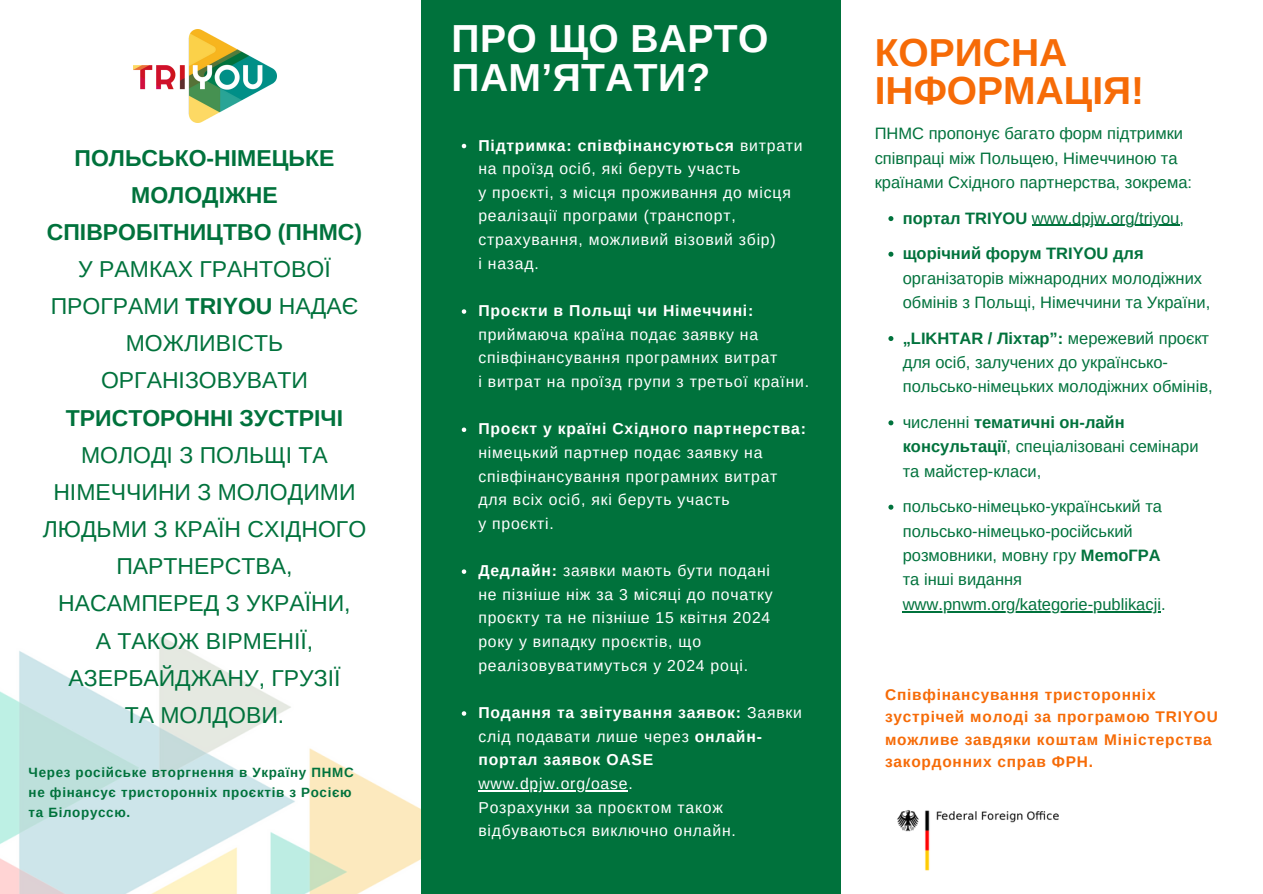
<style>
.page{position:relative;width:1263px;height:894px;background:#fff}
.page>*{position:absolute;margin:0;border:0;box-sizing:border-box;transform-origin:0 0}
.t1{font:700 39px/38.2px "Arimo";letter-spacing:.01em;color:#fff}
.t2{font:700 39px/38.7px "Arimo";color:#f66b07}
.t3{font:22.95px/37.2px "Arimo";color:#00723c;text-align:center}
.t4{font:700 22.95px/37.2px "Arimo";color:#00723c;text-align:center}
.t5{font:16.5px/24.3px "Arimo";color:#00723c}
.t6{font:700 16.5px/35.5px "Arimo";color:#00723c}
.t7{font:15.75px/23.7px "Arimo";letter-spacing:.05em;color:#fff}
.t8{font:700 15.75px/23.7px "Arimo";letter-spacing:.05em;color:#fff}
.t9{font:700 15.45px/22.5px "Arimo";letter-spacing:.05em;color:#f66b07}
.t10{font:700 13.35px/20.1px "Arimo";letter-spacing:.05em;color:#00723c}
.s1{font-weight:700}
.s2{font-weight:400}
</style>
<div class="page">
<div style="left:421px;top:0;width:421px;height:893px;background:#00723c"></div>
<img style="left:0;top:637px;width:420px;height:256px">
<img style="left:134px;top:29px;width:142px;height:94px">
<img style="left:897px;top:810px;width:162px;height:61px">
<svg style="left:888px;top:216px;width:5px;height:5px"></svg>
<hr style="left:1032px;top:225px;width:147px;height:1px;background:#00723c">
<svg style="left:888px;top:252px;width:5px;height:4px"></svg>
<svg style="left:888px;top:336px;width:5px;height:5px"></svg>
<svg style="left:888px;top:420px;width:5px;height:5px"></svg>
<svg style="left:888px;top:504px;width:5px;height:5px"></svg>
<hr style="left:903px;top:610px;width:258px;height:2px;background:#00723c">
<svg style="left:462px;top:144px;width:4px;height:4px"></svg>
<svg style="left:462px;top:309px;width:4px;height:5px"></svg>
<svg style="left:462px;top:427px;width:4px;height:5px"></svg>
<svg style="left:462px;top:569px;width:4px;height:4px"></svg>
<svg style="left:462px;top:711px;width:4px;height:4px"></svg>
<hr style="left:478px;top:789px;width:150px;height:2px;background:#fff">
<h2 class="t4" style="left:47px;top:139px;width:317px">ПОЛЬСЬКО-НІМЕЦЬКЕ<br>МОЛОДІЖНЕ<br>СПІВРОБІТНИЦТВО (ПНМС)</h2>
<h2 class="t3" style="left:51px;top:250px;width:309px">У РАМКАХ ГРАНТОВОЇ<br>ПРОГРАМИ <span class="s1">TRIYOU</span> НАДАЄ<br>МОЖЛИВІСТЬ<br>ОРГАНІЗОВУВАТИ</h2>
<h2 class="t4" style="left:66px;top:399px;width:279px">ТРИСТОРОННІ ЗУСТРІЧІ</h2>
<h2 class="t3" style="left:43px;top:436px;width:325px">МОЛОДІ З ПОЛЬЩІ ТА<br>НІМЕЧЧИНИ З МОЛОДИМИ<br>ЛЮДЬМИ З КРАЇН СХІДНОГО<br>ПАРТНЕРСТВА,<br>НАСАМПЕРЕД З УКРАЇНИ,<br>А ТАКОЖ ВІРМЕНІЇ,<br>АЗЕРБАЙДЖАНУ, ГРУЗІЇ<br>ТА МОЛДОВИ.</h2>
<p class="t10" style="left:29px;top:762px;width:327px">Через російське вторгнення в Україну ПНМС не фінансує тристоронніх проєктів з Росією та Білоруссю.</p>
<h1 class="t1" style="left:452px;top:20px;width:318px">ПРО ЩО ВАРТО<br>ПАМ’ЯТАТИ?</h1>
<p class="t7" style="left:478px;top:133px;width:326px"><span class="s1">Підтримка: співфінансуються</span> витрати на проїзд осіб, які беруть участь<br>у проєкті, з місця проживання до місця реалізації програми (транспорт, страхування, можливий візовий збір)<br>і назад.</p>
<p class="t8" style="left:478px;top:298px;width:276px">Проєкти в Польщі чи Німеччині:</p>
<p class="t7" style="left:478px;top:322px;width:332px">приймаюча країна подає заявку на співфінансування програмних витрат<br>і витрат на проїзд групи з третьої країни.</p>
<p class="t8" style="left:478px;top:417px;width:329px">Проєкт у країні Східного партнерства:</p>
<p class="t7" style="left:478px;top:440px;width:301px">німецький партнер подає заявку на співфінансування програмних витрат для всіх осіб, які беруть участь<br>у проєкті.</p>
<p class="t7" style="left:478px;top:558px;width:296px"><span class="s1">Дедлайн:</span> заявки мають бути подані не пізніше ніж за 3 місяці до початку проєкту та не пізніше 15 квітня 2024 року у випадку проєктів, що реалізовуватимуться у 2024 році.</p>
<p class="t8" style="left:478px;top:700px;width:325px">Подання та звітування заявок: <span class="s2">Заявки слід подавати лише через</span> онлайн&shy;портал заявок OASE</p>
<p class="t7" style="left:478px;top:771px;width:259px">www.dpjw.org/oase.<br>Розрахунки за проєктом також відбуваються виключно онлайн.</p>
<h1 class="t2" style="left:875px;top:33px;width:271px">КОРИСНА<br>ІНФОРМАЦІЯ!</h1>
<p class="t5" style="left:875px;top:121px;width:319px">ПНМС пропонує багато форм підтримки співпраці між Польщею, Німеччиною та країнами Східного партнерства, зокрема:</p>
<p class="t6" style="left:903px;top:200px;width:283px">портал TRIYOU <span class="s2">www.dpjw.org/triyou, </span>щорічний форум TRIYOU для</p>
<p class="t5" style="left:903px;top:265px;width:309px">організаторів міжнародних молодіжних обмінів з Польщі, Німеччини та України,</p>
<p class="t5" style="left:903px;top:325px;width:311px"><span class="s1">„LIKHTAR / Ліхтар”:</span> мережевий проєкт для осіб, залучених до українсько&shy;польсько-німецьких молодіжних обмінів,</p>
<p class="t5" style="left:903px;top:410px;width:297px">численні <span class="s1">тематичні он-лайн консультації</span>, спеціалізовані семінари та майстер-класи,</p>
<p class="t5" style="left:903px;top:494px;width:264px">польсько-німецько-український та польсько-німецько-російський розмовники, мовну гру <span class="s1">MemoГРA </span>та інші видання www.pnwm.org/kategorie-publikacji.</p>
<p class="t9" style="left:885px;top:683px;width:334px">Співфінансування тристоронніх зустрічей молоді за програмою TRIYOU можливе завдяки коштам Міністерства закордонних справ ФРН.</p>
</div>
